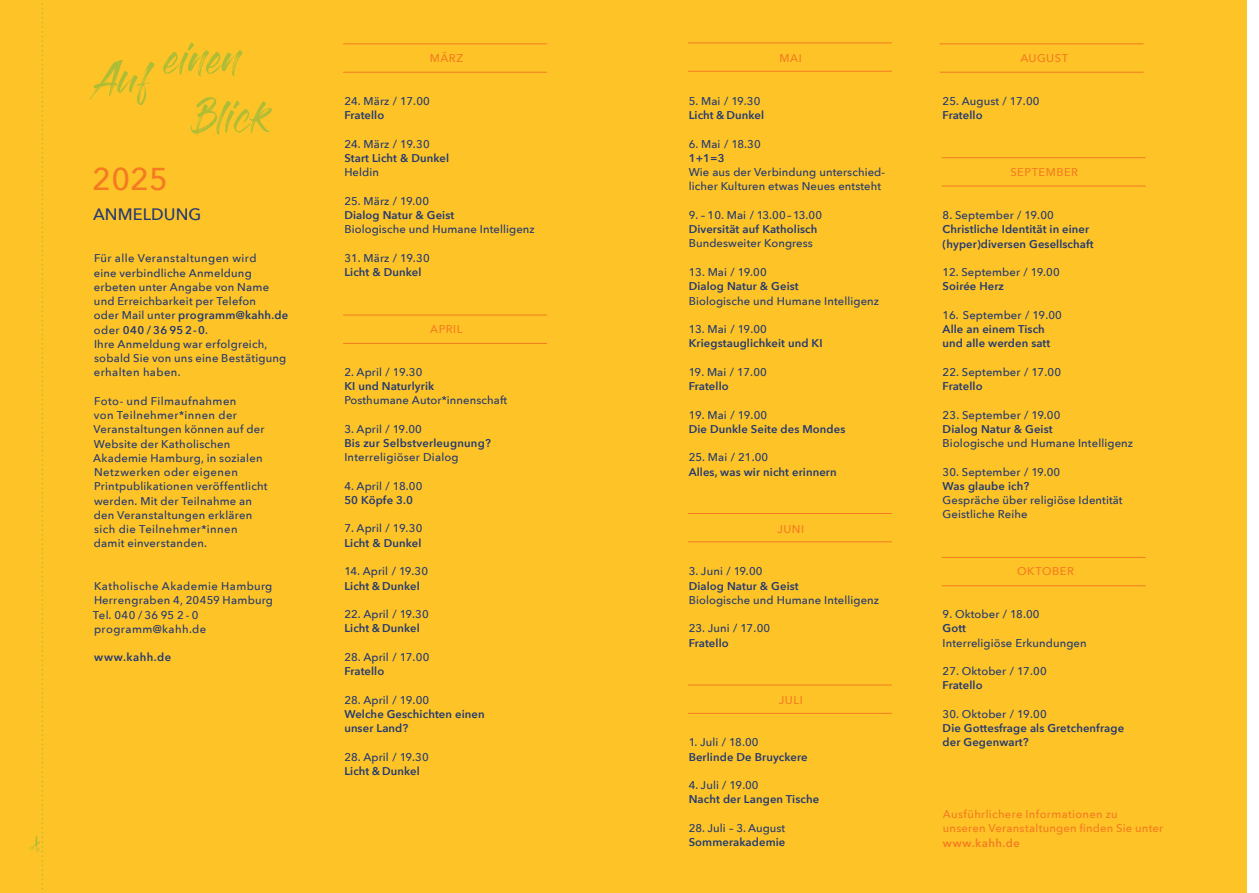
<style>
.page{position:relative;width:1259px;height:893px;background:#fff}
.page>*{position:absolute;margin:0;border:0;box-sizing:border-box;transform-origin:0 0}
.t1{font:500 31.5px "Avenir Next";color:#f47b21}
.t2{font:500 16.5px "Avenir Next";letter-spacing:.01em;color:#233971}
.t3{font:500 11.25px/14.2px "Avenir Next";letter-spacing:.01em;color:#233971}
.t4{font:600 11.25px/14.2px "Avenir Next";letter-spacing:.01em;color:#233971}
.t5{font:500 11.25px/14.2px "Avenir Next";letter-spacing:.03em;color:#f47b21}
.t6{font:500 11.25px/14.2px "Avenir Next";letter-spacing:.035em;color:#233971}
.t7{font:600 11.25px "Avenir Next";letter-spacing:.04em;color:#233971}
.t8{font:600 11.25px "Avenir Next";letter-spacing:.04em;color:#f47b21}
.s1{font-weight:600}
</style>
<div class="page">
<div style="left:0;top:0;width:1246px;height:893px;background:#fec427"></div>
<svg style="left:29px;top:3px;width:14px;height:890px"></svg>
<svg style="left:191px;top:97px;width:81px;height:38px"></svg>
<svg style="left:90px;top:60px;width:64px;height:45px"></svg>
<svg style="left:163px;top:43px;width:80px;height:34px"></svg>
<hr style="left:688px;top:713px;width:204px;height:1px;background:#f47b21">
<hr style="left:688px;top:685px;width:204px;height:1px;background:#f47b21">
<hr style="left:688px;top:541px;width:204px;height:1px;background:#f47b21">
<hr style="left:688px;top:513px;width:204px;height:1px;background:#f47b21">
<hr style="left:688px;top:71px;width:204px;height:1px;background:#f47b21">
<hr style="left:688px;top:43px;width:204px;height:1px;background:#f47b21">
<hr style="left:343px;top:72px;width:204px;height:1px;background:#f47b21">
<hr style="left:343px;top:43px;width:204px;height:1px;background:#f47b21">
<hr style="left:939px;top:72px;width:204px;height:1px;background:#f47b21">
<hr style="left:939px;top:43px;width:204px;height:1px;background:#f47b21">
<hr style="left:343px;top:343px;width:204px;height:1px;background:#f47b21">
<hr style="left:343px;top:315px;width:204px;height:1px;background:#f47b21">
<hr style="left:941px;top:585px;width:204px;height:1px;background:#f47b21">
<hr style="left:941px;top:557px;width:204px;height:1px;background:#f47b21">
<hr style="left:941px;top:186px;width:204px;height:1px;background:#f47b21">
<hr style="left:941px;top:157px;width:204px;height:1px;background:#f47b21">
<h1 class="t1" style="left:92px;top:152px;width:77px">2025</h1>
<h2 class="t2" style="left:93px;top:200px;width:110px">ANMELDUNG</h2>
<p class="t3" style="left:94px;top:251px;width:196px">Für alle Veranstaltungen wird<br>eine verbindliche Anmeldung erbeten unter Angabe von Name und Erreichbarkeit per Telefon<br>oder Mail unter <span class="s1">programm@kahh.de </span>oder <span class="s1">040 / 36 95 2-0</span>.<br>Ihre Anmeldung war erfolgreich, sobald Sie von uns eine Bestätigung erhalten haben.</p>
<p class="t3" style="left:93px;top:393px;width:176px">Foto- und Filmaufnahmen<br>von Teilnehmer*innen der<br>Veranstaltungen können auf der<br>Website der Katholischen<br>Akademie Hamburg, in sozialen<br>Netzwerken oder eigenen<br>Printpublikationen veröffentlicht werden. Mit der Teilnahme an den Veranstaltungen erklären sich die Teilnehmer*innen damit einverstanden.</p>
<p class="t6" style="left:93px;top:579px;width:182px">Katholische Akademie Hamburg<br>Herrengraben 4, 20459 Hamburg<br>Tel. 040 / 36 95 2 - 0 programm@kahh.de</p>
<p class="t7" style="left:94px;top:648px;width:79px">www.kahh.de</p>
<p class="t5" style="left:430px;top:51px;width:35px">MÄRZ</p>
<p class="t3" style="left:344px;top:94px;width:87px">24. März / 17.00</p>
<p class="t4" style="left:344px;top:108px;width:41px">Fratello</p>
<p class="t3" style="left:344px;top:136px;width:87px">24. März / 19.30</p>
<p class="t4" style="left:344px;top:151px;width:106px">Start Licht &amp; Dunkel</p>
<p class="t3" style="left:344px;top:165px;width:36px">Heldin</p>
<p class="t3" style="left:344px;top:193px;width:86px">25. März / 19.00</p>
<p class="t4" style="left:344px;top:208px;width:112px">Dialog Natur &amp; Geist</p>
<p class="t3" style="left:344px;top:222px;width:192px">Biologische und Humane Intelligenz</p>
<p class="t3" style="left:344px;top:250px;width:87px">31. März / 19.30</p>
<p class="t4" style="left:344px;top:265px;width:79px">Licht &amp; Dunkel</p>
<p class="t5" style="left:430px;top:322px;width:34px">APRIL</p>
<p class="t3" style="left:344px;top:364px;width:79px">2. April / 19.30</p>
<p class="t4" style="left:344px;top:379px;width:91px">KI und Naturlyrik</p>
<p class="t3" style="left:344px;top:393px;width:164px">Posthumane Autor*innenschaft</p>
<p class="t3" style="left:344px;top:421px;width:79px">3. April / 19.00</p>
<p class="t4" style="left:344px;top:436px;width:148px">Bis zur Selbstverleugnung?</p>
<p class="t3" style="left:344px;top:450px;width:116px">Interreligiöser Dialog</p>
<p class="t3" style="left:344px;top:478px;width:79px">4. April / 18.00</p>
<p class="t4" style="left:344px;top:493px;width:70px">50 Köpfe 3.0</p>
<p class="t3" style="left:344px;top:521px;width:79px">7. April / 19.30</p>
<p class="t4" style="left:344px;top:535px;width:79px">Licht &amp; Dunkel</p>
<p class="t3" style="left:344px;top:564px;width:85px">14. April / 19.30</p>
<p class="t4" style="left:344px;top:578px;width:77px">Licht &amp; Dunkel</p>
<p class="t3" style="left:344px;top:607px;width:86px">22. April / 19.30</p>
<p class="t4" style="left:344px;top:621px;width:77px">Licht &amp; Dunkel</p>
<p class="t3" style="left:344px;top:649px;width:87px">28. April / 17.00</p>
<p class="t4" style="left:344px;top:664px;width:41px">Fratello</p>
<p class="t3" style="left:344px;top:692px;width:86px">28. April / 19.00</p>
<p class="t4" style="left:344px;top:706px;width:142px">Welche Geschichten einen unser Land?</p>
<p class="t3" style="left:344px;top:749px;width:86px">28. April / 19.30</p>
<p class="t4" style="left:344px;top:763px;width:77px">Licht &amp; Dunkel</p>
<p class="t5" style="left:779px;top:51px;width:24px">MAI</p>
<p class="t3" style="left:688px;top:94px;width:73px">5. Mai / 19.30</p>
<p class="t4" style="left:688px;top:108px;width:77px">Licht &amp; Dunkel</p>
<p class="t3" style="left:688px;top:136px;width:74px">6. Mai / 18.30</p>
<p class="t4" style="left:688px;top:151px;width:38px">1+1=3</p>
<p class="t3" style="left:688px;top:165px;width:198px">Wie aus der Verbindung unterschied&shy;licher Kulturen etwas Neues entsteht</p>
<p class="t3" style="left:688px;top:208px;width:135px">9. – 10. Mai / 13.00 – 13.00</p>
<p class="t4" style="left:688px;top:222px;width:130px">Diversität auf Katholisch</p>
<p class="t3" style="left:688px;top:236px;width:126px">Bundesweiter Kongress</p>
<p class="t3" style="left:688px;top:265px;width:80px">13. Mai / 19.00</p>
<p class="t4" style="left:688px;top:279px;width:112px">Dialog Natur &amp; Geist</p>
<p class="t3" style="left:688px;top:293px;width:192px">Biologische und Humane Intelligenz</p>
<p class="t3" style="left:688px;top:322px;width:80px">13. Mai / 19.00</p>
<p class="t4" style="left:688px;top:336px;width:135px">Kriegstauglichkeit und KI</p>
<p class="t3" style="left:688px;top:364px;width:80px">19. Mai / 17.00</p>
<p class="t4" style="left:688px;top:379px;width:41px">Fratello</p>
<p class="t3" style="left:688px;top:407px;width:80px">19. Mai / 19.00</p>
<p class="t4" style="left:688px;top:421px;width:158px">Die Dunkle Seite des Mondes</p>
<p class="t3" style="left:688px;top:450px;width:81px">25. Mai / 21.00</p>
<p class="t4" style="left:688px;top:464px;width:150px">Alles, was wir nicht erinnern</p>
<p class="t5" style="left:777px;top:521px;width:28px">JUNI</p>
<p class="t3" style="left:688px;top:564px;width:75px">3. Juni / 19.00</p>
<p class="t4" style="left:688px;top:578px;width:112px">Dialog Natur &amp; Geist</p>
<p class="t3" style="left:688px;top:592px;width:192px">Biologische und Humane Intelligenz</p>
<p class="t3" style="left:688px;top:621px;width:83px">23. Juni / 17.00</p>
<p class="t4" style="left:688px;top:635px;width:41px">Fratello</p>
<p class="t5" style="left:779px;top:692px;width:25px">JULI</p>
<p class="t3" style="left:688px;top:735px;width:71px">1. Juli / 18.00</p>
<p class="t4" style="left:688px;top:749px;width:120px">Berlinde De Bruyckere</p>
<p class="t3" style="left:688px;top:778px;width:71px">4. Juli / 19.00</p>
<p class="t4" style="left:688px;top:792px;width:132px">Nacht der Langen Tische</p>
<p class="t3" style="left:688px;top:820px;width:98px">28. Juli – 3. August</p>
<p class="t4" style="left:688px;top:835px;width:98px">Sommerakademie</p>
<p class="t5" style="left:1020px;top:51px;width:49px">AUGUST</p>
<p class="t3" style="left:942px;top:94px;width:98px">25. August / 17.00</p>
<p class="t4" style="left:942px;top:108px;width:41px">Fratello</p>
<p class="t5" style="left:1010px;top:165px;width:69px">SEPTEMBER</p>
<p class="t3" style="left:942px;top:208px;width:113px">8. September / 19.00</p>
<p class="t4" style="left:942px;top:222px;width:152px">Christliche Identität in einer (hyper)diversen Gesellschaft</p>
<p class="t3" style="left:942px;top:265px;width:119px">12. September / 19.00</p>
<p class="t4" style="left:942px;top:279px;width:63px">Soirée Herz</p>
<p class="t3" style="left:942px;top:307px;width:121px">16. September / 19.00</p>
<p class="t4" style="left:942px;top:322px;width:109px">Alle an einem Tisch und alle werden satt</p>
<p class="t3" style="left:942px;top:364px;width:120px">22. September / 17.00</p>
<p class="t4" style="left:942px;top:379px;width:41px">Fratello</p>
<p class="t3" style="left:942px;top:407px;width:119px">23. September / 19.00</p>
<p class="t4" style="left:942px;top:421px;width:112px">Dialog Natur &amp; Geist</p>
<p class="t3" style="left:942px;top:436px;width:192px">Biologische und Humane Intelligenz</p>
<p class="t3" style="left:942px;top:464px;width:119px">30. September / 19.00</p>
<p class="t4" style="left:942px;top:478px;width:88px">Was glaube ich?</p>
<p class="t3" style="left:942px;top:493px;width:181px">Gespräche über religiöse Identität<br>Geistliche Reihe</p>
<p class="t5" style="left:1017px;top:564px;width:58px">OKTOBER</p>
<p class="t3" style="left:942px;top:607px;width:98px">9. Oktober / 18.00</p>
<p class="t4" style="left:942px;top:621px;width:25px">Gott</p>
<p class="t3" style="left:942px;top:635px;width:145px">Interreligiöse Erkundungen</p>
<p class="t3" style="left:942px;top:664px;width:106px">27. Oktober / 17.00</p>
<p class="t4" style="left:942px;top:678px;width:41px">Fratello</p>
<p class="t3" style="left:942px;top:706px;width:106px">30. Oktober / 19.00</p>
<p class="t4" style="left:942px;top:721px;width:183px">Die Gottesfrage als Gretchenfrage der Gegenwart?</p>
<p class="t5" style="left:943px;top:807px;width:222px">Ausführlichere Informationen zu unseren Veranstaltungen finden Sie unter</p>
<p class="t8" style="left:943px;top:833px;width:79px">www.kahh.de</p>
</div>
